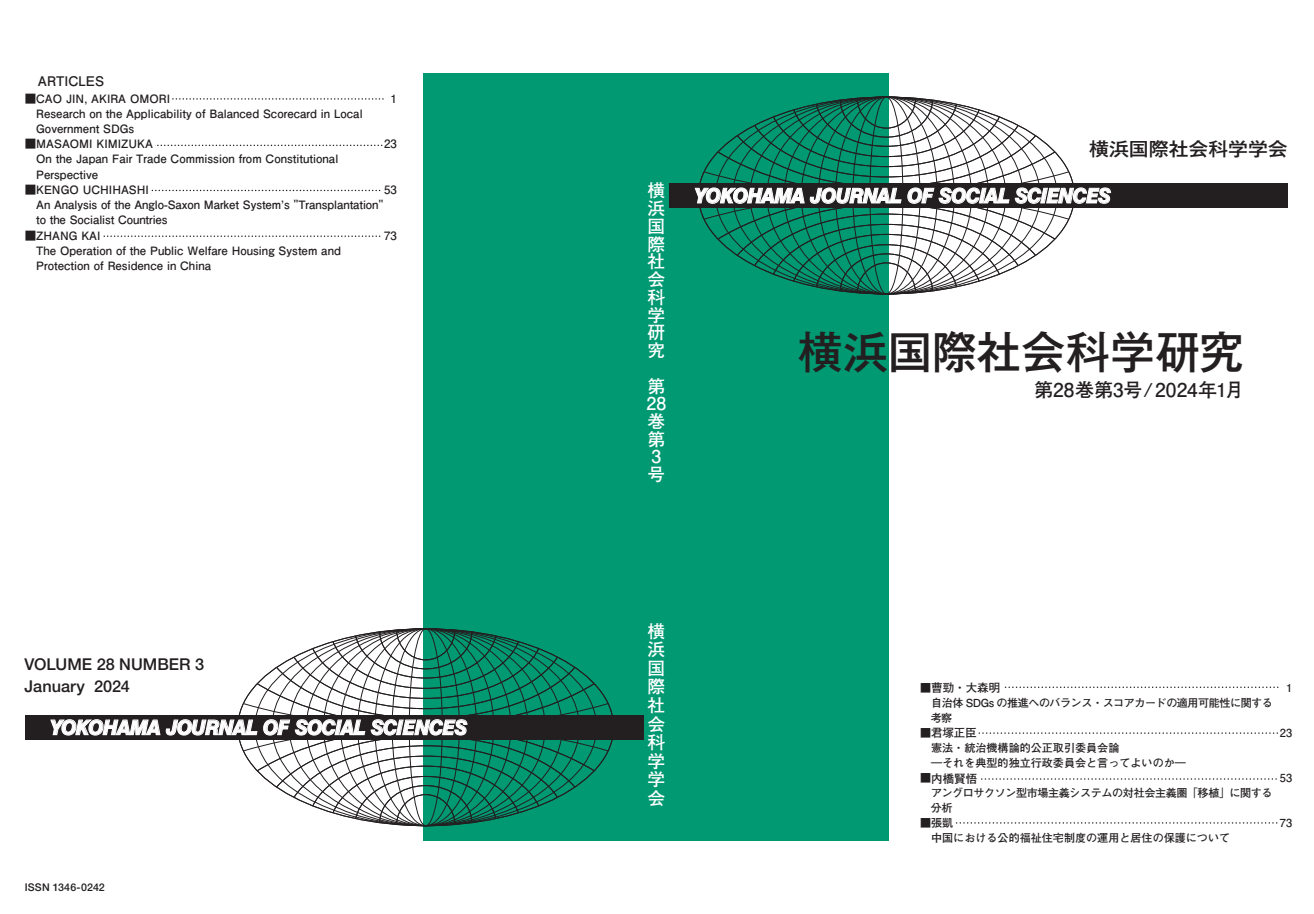
<style>
.page{position:relative;width:1314px;height:914px;background:#fff}
.page>*{position:absolute;margin:0;border:0;box-sizing:border-box;transform-origin:0 0}
.t1{font:500 44.25px "Gothic MB101 Pr 6 N";color:#231f20}
.t2{font:italic 800 20.38px "Swiss 721 BT";letter-spacing:-.035em;color:#fff;scale:.95 1}
.t3{font:700 19px "Futo Go B101 Pr 6 N";letter-spacing:.005em;color:#231f20}
.t4{font:500 18.62px "Gothic MB101 Pr 6 N";color:#231f20;scale:1.07 1}
.t5{font:700 17.75px/17.8px "Futo Go B101 Pr 6 N";color:#fff;text-align:justify}
.t6{font:500 16.25px/22.6px "Helvetica Neue LT Pro";color:#231f20}
.t7{font:700 13.25px "Futo Go B101 Pr 6 N";color:#231f20}
.t8{font:700 11.5px/15.1px "Futo Go B101 Pr 6 N";color:#231f20}
.t9{font:700 11.12px/15px "Futo Go B101 Pr 6 N";color:#231f20}
.t10{font:700 11.12px/15px "Futo Go B101 Pr 6 N";letter-spacing:-.04em;color:#231f20}
.t11{font:700 11.12px "Futo Go B101 Pr 6 N";letter-spacing:-.035em;color:#231f20}
.t12{font:500 10.62px "Helvetica Neue LT Pro";letter-spacing:.01em;color:#231f20}
.s1{font-size:11.12px}
</style>
<div class="page">
<svg style="left:1005px;top:686px;width:274px;height:1px"></svg>
<svg style="left:978px;top:732px;width:300px;height:1px"></svg>
<svg style="left:981px;top:778px;width:296px;height:1px"></svg>
<svg style="left:956px;top:822px;width:322px;height:1px"></svg>
<svg style="left:151px;top:190px;width:230px;height:1px"></svg>
<svg style="left:103px;top:235px;width:278px;height:2px"></svg>
<svg style="left:155px;top:145px;width:228px;height:1px"></svg>
<svg style="left:172px;top:98px;width:211px;height:2px"></svg>
<div style="left:424px;top:73px;width:465px;height:768px;background:#009972"></div>
<div style="left:669px;top:183px;width:618px;height:25px;background:#231f20"></div>
<svg style="left:695px;top:98px;width:415px;height:195px"></svg>
<div style="left:25px;top:714px;width:618px;height:25px;background:#231f20"></div>
<svg style="left:51px;top:719px;width:109px;height:16px"></svg>
<svg style="left:166px;top:629px;width:443px;height:195px"></svg>
<p class="t7" style="left:25px;top:70px;width:81px">　ARTICLES</p>
<p class="t8" style="left:25px;top:90px;width:147px">■CAO JIN, AKIRA OMORI</p>
<p class="t8" style="left:390px;top:90px;width:8px">1</p>
<p class="t8" style="left:36px;top:105px;width:328px">Research on the Applicability of Balanced Scorecard in Local<br>Government SDGs</p>
<p class="t8" style="left:25px;top:136px;width:130px">■MASAOMI KIMIZUKA</p>
<p class="t8" style="left:384px;top:136px;width:14px">23</p>
<p class="t8" style="left:36px;top:151px;width:304px">On the Japan Fair Trade Commission from Constitutional<br>Perspective</p>
<p class="t8" style="left:25px;top:182px;width:126px">■KENGO UCHIHASHI</p>
<p class="t8" style="left:384px;top:182px;width:14px">53</p>
<p class="t8" style="left:36px;top:197px;width:349px">An Analysis of the Anglo-Saxon Market Systemʼs "Transplantation" to the Socialist Countries</p>
<p class="t8" style="left:25px;top:227px;width:77px">■ZHANG KAI</p>
<p class="t8" style="left:384px;top:227px;width:14px">73</p>
<p class="t8" style="left:36px;top:242px;width:306px">The Operation of the Public Welfare Housing System and<br>Protection of Residence in China</p>
<h3 class="t6" style="left:25px;top:652px;width:181px">VOLUME 28 NUMBER 3<br>January 2024</h3>
<h2 class="t2" style="left:50px;top:714px;width:440px">YOKOHAMA JOURNAL OF SOCIAL SCIENCES</h2>
<p class="t12" style="left:25px;top:880px;width:82px">ISSN 1346-0242</p>
<h3 class="t5" style="left:647px;top:181px;width:19px">横浜国際社会科学研究</h3>
<h3 class="t5" style="left:646px;top:376px;width:21px;text-align:left">第<br>28巻第<br>3号</h3>
<h3 class="t4" style="left:1089px;top:133px;width:187px">横浜国際社会科学学会</h3>
<h2 class="t2" style="left:694px;top:183px;width:440px">YOKOHAMA JOURNAL OF SOCIAL SCIENCES</h2>
<h1 class="t1" style="left:798px;top:315px;width:447px">横浜国際社会科学研究</h1>
<h3 class="t3" style="left:1034px;top:374px;width:211px">第28巻第3号/2024年1月</h3>
<h3 class="t5" style="left:647px;top:620px;width:19px;line-height:18.6px">横浜国際社会科学学会</h3>
<p class="t8" style="left:920px;top:679px;width:82px"><span class="s1">■</span>曹勁・大森明</p>
<p class="t9" style="left:1286px;top:679px;width:8px">1</p>
<p class="t10" style="left:920px;top:694px;width:354px;text-indent:11px">自治体 SDGs の推進へのバランス・スコアカードの適用可能性に関する　考察</p>
<p class="t8" style="left:920px;top:724px;width:58px"><span class="s1">■</span>君塚正臣</p>
<p class="t9" style="left:1268px;top:724px;width:25px">　23</p>
<p class="t9" style="left:920px;top:739px;width:267px">　憲法・統治機構論的公正取引委員会論<br>　―それを典型的独立行政委員会と言ってよいのか―</p>
<p class="t8" style="left:920px;top:770px;width:59px"><span class="s1">■</span>内橋賢悟</p>
<p class="t9" style="left:1268px;top:770px;width:25px">　53</p>
<p class="t11" style="left:931px;top:783px;width:343px">アングロサクソン型市場主義システムの対社会主義圏「移植」に関する</p>
<p class="t9" style="left:920px;top:800px;width:34px">　分析</p>
<p class="t9" style="left:920px;top:815px;width:35px">■張凱</p>
<p class="t9" style="left:1279px;top:815px;width:14px">73</p>
<p class="t9" style="left:920px;top:830px;width:312px">　中国における公的福祉住宅制度の運用と居住の保護について</p>
</div>
